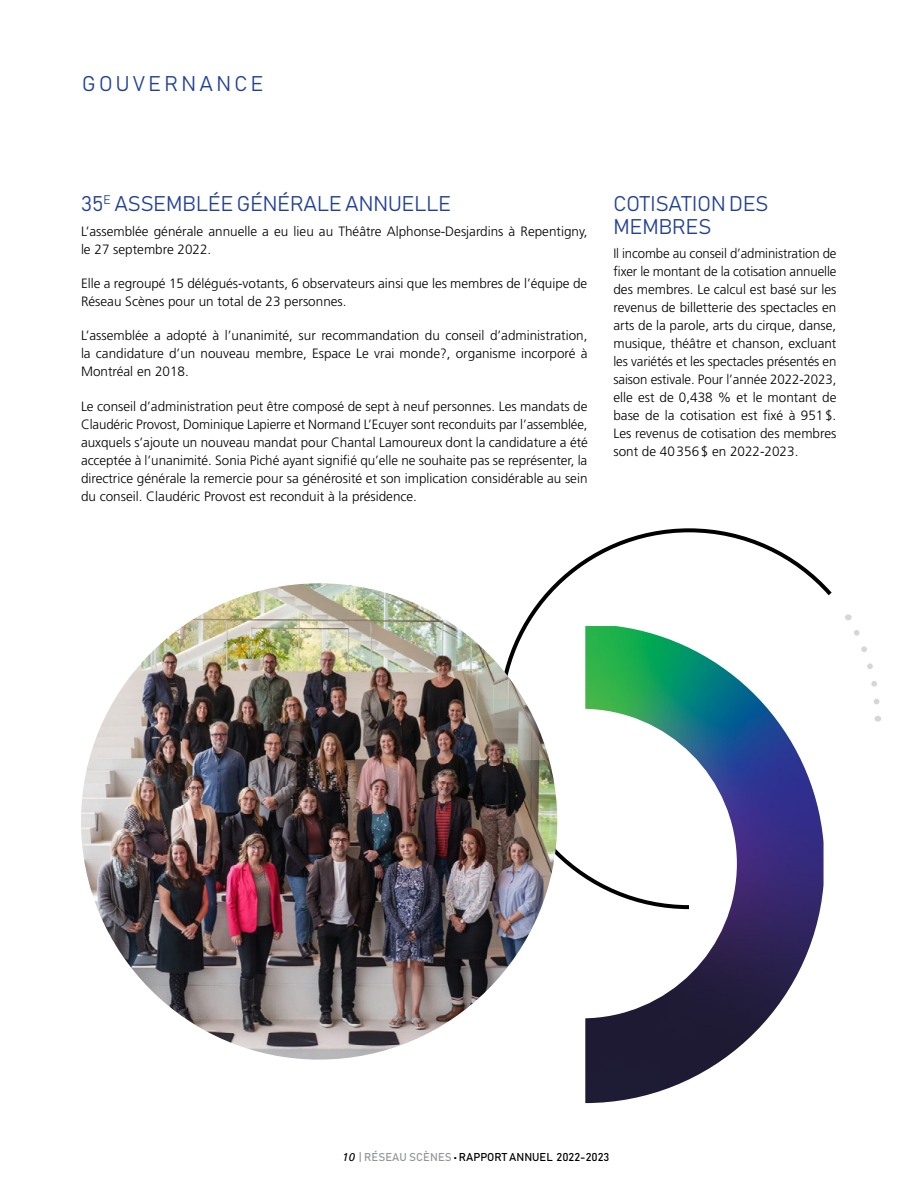
<style>
.page{position:relative;width:918px;height:1188px;background:#fff}
.page>*{position:absolute;margin:0;border:0;box-sizing:border-box;transform-origin:0 0}
.t1{font:21px/22.5px "Bahnschrift";color:#21409a}
.t2{font:21px "Bahnschrift";letter-spacing:.16em;color:#21409a}
.t3{font:300 13.5px/18px "Frutiger LT Std";color:#000;text-align:justify}
.t4{font:11.25px "Bahnschrift";color:#000}
.s1{font-family:"Frutiger LT Std";font-style:italic}
.s2{color:#939598}
</style>
<div class="page">
<img style="left:585px;top:911px;width:235px;height:192px">
<div style="left:427px;top:709px;width:310px;height:309px;background:#fff;border-radius:50%"></div>
<svg style="left:497px;top:528px;width:335px;height:383px"></svg>
<svg style="left:848px;top:614px;width:33px;height:108px"></svg>
<img style="left:81px;top:583px;width:476px;height:477px;border-radius:238px">
<h1 class="t2" style="left:82px;top:70px;width:183px">GOUVERNANCE</h1>
<h1 class="t1" style="left:81px;top:192px;width:372px">35<sup>E</sup> ASSEMBLÉE GÉNÉRALE ANNUELLE</h1>
<p class="t3" style="left:81px;top:223px;width:508px">L’assemblée générale annuelle a eu lieu au Théâtre Alphonse-Desjardins à Repentigny, le 27 septembre 2022.</p>
<p class="t3" style="left:81px;top:275px;width:508px">Elle a regroupé 15 délégués-votants, 6 observateurs ainsi que les membres de l’équipe de<br>Réseau Scènes pour un total de 23 personnes.</p>
<p class="t3" style="left:81px;top:327px;width:508px">L’assemblée a adopté à l’unanimité, sur recommandation du conseil d’administration, la candidature d’un nouveau membre, Espace Le vrai monde?, organisme incorporé à Montréal en 2018.</p>
<p class="t3" style="left:81px;top:397px;width:508px">Le conseil d’administration peut être composé de sept à neuf personnes. Les mandats de Claudéric Provost, Dominique Lapierre et Normand L’Ecuyer sont reconduits par l’assemblée, auxquels s’ajoute un nouveau mandat pour Chantal Lamoureux dont la candidature a été acceptée à l’unanimité. Sonia Piché ayant signifié qu’elle ne souhaite pas se représenter, la directrice générale la remercie pour sa générosité et son implication considérable au sein du conseil. Claudéric Provost est reconduit à la présidence.</p>
<h1 class="t1" style="left:613px;top:192px;width:157px">COTISATION DES<br>MEMBRES</h1>
<p class="t3" style="left:613px;top:245px;width:225px">Il incombe au conseil d’administration de fixer le montant de la cotisation annuelle des membres. Le calcul est basé sur les revenus de billetterie des spectacles en arts de la parole, arts du cirque, danse, musique, théâtre et chanson, excluant les variétés et les spectacles présentés en saison estivale. Pour l’année 2022-2023, elle est de 0,438 % et le montant de base de la cotisation est fixé à 951$.<br>Les revenus de cotisation des membres sont de 40356$ en 2022-2023.</p>
<p class="t4" style="left:343px;top:1150px;width:268px"><span class="s1">10</span> <span class="s2">| RÉSEAU SCÈNES</span> • RAPPORT ANNUEL 2022-2023</p>
</div>
